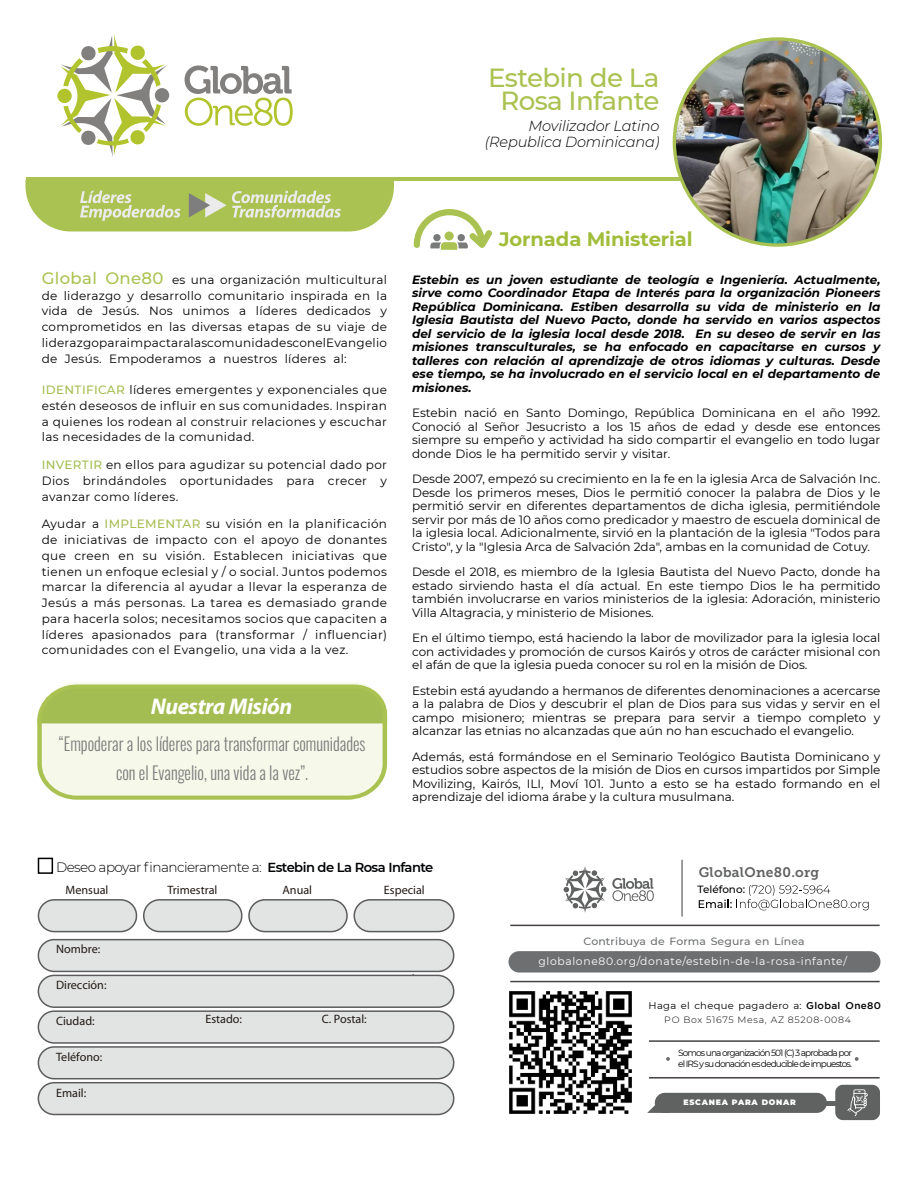
<style>
.page{position:relative;width:918px;height:1188px;background:#fff}
.page>*{position:absolute;margin:0;border:0;box-sizing:border-box;transform-origin:0 0}
.t1{font:500 26.25px/22.5px "Montserrat";letter-spacing:-.025em;color:#aac251;text-align:center}
.t2{font:italic 700 22.8px "Myriad Pro";letter-spacing:-.02em;color:#fff}
.t3{font:700 19.5px "Montserrat";letter-spacing:-.005em;color:#a1bd3a}
.t4{font:300 18px/28.5px "Oswald";color:#7c7d7c;text-align:center;scale:.91 1}
.t5{font:italic 300 14.55px/15.8px "Montserrat";letter-spacing:-.01em;color:#000;text-align:right}
.t6{font:13.8px "Museo Slab 700";letter-spacing:.02em;color:#606161}
.t7{font:300 13.65px "Montserrat";letter-spacing:-.04em;color:#000}
.t8{font:12.15px "Myriad Pro";color:#211915}
.t9{font:12px/13.5px "Montserrat";color:#000;text-align:justify}
.t10{font:italic 700 12px/13.5px "Montserrat";color:#000;text-align:justify}
.t11{font:300 12px "Montserrat";color:#000}
.t12{font:10.8px "Montserrat";letter-spacing:.06em;color:#fff}
.t13{font:500 10.5px "Montserrat";letter-spacing:.015em;color:#6d6f71}
.t14{font:500 10.5px "Montserrat";color:#000}
.t15{font:9.75px "Montserrat";letter-spacing:.03em;color:#000}
.t16{font:300 9.15px "Montserrat";letter-spacing:.075em;color:#000}
.t17{font:9px/10.5px "Montserrat";letter-spacing:-.1em;color:#000}
.t18{font:900 7.8px "Montserrat";letter-spacing:.1em;color:#fff}
.s1{font-weight:500;font-size:16.5px;color:#aac251}
.s2{font-weight:500;color:#a4bd52}
.s3{font-weight:600;font-size:13.05px;color:#010203}
.s4{font-family:"Gotham";font-weight:500}
</style>
<div class="page">
<div style="left:38px;top:858px;width:15px;height:16px;border:2px solid #000"></div>
<svg style="left:37px;top:899px;width:418px;height:217px;background:#dadcdb"></svg>
<svg style="left:57px;top:89px;width:15px;height:14px"></svg>
<div style="left:155px;top:88px;width:14px;height:14px;background:#82807e;border-radius:50%"></div>
<svg style="left:60px;top:34px;width:107px;height:123px"></svg>
<svg style="left:185px;top:65px;width:108px;height:61px"></svg>
<svg style="left:414px;top:209px;width:78px;height:41px"></svg>
<svg style="left:37px;top:683px;width:350px;height:117px;background:#d9e3b3"></svg>
<hr style="left:26px;top:177px;width:656px;height:4px;background:#aac251">
<svg style="left:25px;top:180px;width:369px;height:52px;background:#b5c96d"></svg>
<div style="left:508px;top:951px;width:372px;height:22px;background:#6d6f71;border-radius:11px"></div>
<div style="left:830px;top:1080px;width:55px;height:45px;background:#606161;border:5px solid #fff;border-radius:10px"></div>
<hr style="left:510px;top:925px;width:370px;height:1px;background:#464243">
<hr style="left:510px;top:981px;width:370px;height:1px;background:#464243">
<hr style="left:649px;top:1040px;width:231px;height:2px;background:#464243">
<hr style="left:649px;top:1077px;width:231px;height:2px;background:#464243">
<svg style="left:564px;top:866px;width:42px;height:47px"></svg>
<svg style="left:612px;top:878px;width:42px;height:23px"></svg>
<hr style="left:681px;top:860px;width:2px;height:56px;background:#606161">
<svg style="left:847px;top:1089px;width:21px;height:27px"></svg>
<div style="left:655px;top:1093px;width:172px;height:20px;background:#606161;border:1px solid #606161;border-radius:9px"></div>
<div style="left:822px;top:1101px;width:17px;height:5px;background:#606161"></div>
<svg style="left:647px;top:1101px;width:23px;height:12px"></svg>
<svg style="left:666px;top:1057px;width:4px;height:4px"></svg>
<svg style="left:855px;top:1057px;width:4px;height:4px"></svg>
<svg style="left:699px;top:885px;width:170px;height:25px"></svg>
<img style="left:674px;top:39px;width:206px;height:206px;border-radius:50%">
<img style="left:509px;top:991px;width:123px;height:123px">
<h1 class="t1" style="left:488px;top:67px;width:173px">Estebin de La<br>Rosa Infante</h1>
<p class="t5" style="left:485px;top:118px;width:176px">Movilizador Latino (Republica Dominicana)</p>
<p class="t9" style="left:42px;top:272px;width:347px;line-height:15.8px"><span class="s1">Global One80</span> es una organización multicultural de liderazgo y desarrollo comunitario inspirada en la vida de Jesús. Nos unimos a líderes dedicados y comprometidos en las diversas etapas de su viaje de liderazgoparaimpactaralascomunidadesconelEvangelio de Jesús. Empoderamos a nuestros líderes al:</p>
<p class="t9" style="left:42px;top:382px;width:347px;line-height:15.8px"><span class="s2">IDENTIFICAR</span> líderes emergentes y exponenciales que estén deseosos de influir en sus comunidades. Inspiran a quienes los rodean al construir relaciones y escuchar las necesidades de la comunidad.</p>
<p class="t9" style="left:42px;top:457px;width:347px;line-height:15.8px"><span class="s2">INVERTIR</span> en ellos para agudizar su potencial dado por Dios brindándoles oportunidades para crecer y avanzar como líderes.</p>
<p class="t9" style="left:42px;top:516px;width:347px;line-height:15.8px">Ayudar a <span class="s2">IMPLEMENTAR</span> su visión en la planificación de iniciativas de impacto con el apoyo de donantes que creen en su visión. Establecen iniciativas que tienen un enfoque eclesial y / o social. Juntos podemos marcar la diferencia al ayudar a llevar la esperanza de Jesús a más personas. La tarea es demasiado grande para hacerla solos; necesitamos socios que capaciten a líderes apasionados para (transformar / influenciar) comunidades con el Evangelio, una vida a la vez.</p>
<h2 class="t2" style="left:151px;top:697px;width:143px">Nuestra Misión</h2>
<h3 class="t4" style="left:59px;top:729px;width:338px">“Empoderar a los líderes para transformar comunidades con el Evangelio, una vida a la vez”.</h3>
<h3 class="t3" style="left:499px;top:227px;width:195px">Jornada Ministerial</h3>
<p class="t10" style="left:412px;top:273px;width:470px">Estebin es un joven estudiante de teología e Ingeniería. Actualmente, sirve como Coordinador Etapa de Interés para la organización Pioneers República Dominicana. Estiben desarrolla su vida de ministerio en la Iglesia Bautista del Nuevo Pacto, donde ha servido en varios aspectos del servicio de la iglesia local desde 2018. En su deseo de servir en las misiones transculturales, se ha enfocado en capacitarse en cursos y talleres con relación al aprendizaje de otros idiomas y culturas. Desde ese tiempo, se ha involucrado en el servicio local en el departamento de misiones.</p>
<p class="t9" style="left:412px;top:406px;width:470px">Estebin nació en Santo Domingo, República Dominicana en el año 1992.<br>Conoció al Señor Jesucristo a los 15 años de edad y desde ese entonces siempre su empeño y actividad ha sido compartir el evangelio en todo lugar donde Dios le ha permitido servir y visitar.</p>
<p class="t9" style="left:412px;top:472px;width:470px">Desde 2007, empezó su crecimiento en la fe en la iglesia Arca de Salvación Inc.<br>Desde los primeros meses, Dios le permitió conocer la palabra de Dios y le permitió servir en diferentes departamentos de dicha iglesia, permitiéndole servir por más de 10 años como predicador y maestro de escuela dominical de la iglesia local. Adicionalmente, sirvió en la plantación de la iglesia "Todos para Cristo", y la "Iglesia Arca de Salvación 2da", ambas en la comunidad de Cotuy.</p>
<p class="t9" style="left:412px;top:565px;width:470px">Desde el 2018, es miembro de la Iglesia Bautista del Nuevo Pacto, donde ha estado sirviendo hasta el día actual. En este tiempo Dios le ha permitido también involucrarse en varios ministerios de la iglesia: Adoración, ministerio Villa Altagracia, y ministerio de Misiones.</p>
<p class="t9" style="left:412px;top:631px;width:470px">En el último tiempo, está haciendo la labor de movilizador para la iglesia local con actividades y promoción de cursos Kairós y otros de carácter misional con el afán de que la iglesia pueda conocer su rol en la misión de Dios.</p>
<p class="t9" style="left:412px;top:684px;width:470px">Estebin está ayudando a hermanos de diferentes denominaciones a acercarse a la palabra de Dios y descubrir el plan de Dios para sus vidas y servir en el campo misionero; mientras se prepara para servir a tiempo completo y alcanzar las etnias no alcanzadas que aún no han escuchado el evangelio.</p>
<p class="t9" style="left:412px;top:750px;width:470px">Además, está formándose en el Seminario Teológico Bautista Dominicano y estudios sobre aspectos de la misión de Dios en cursos impartidos por Simple Movilizing, Kairós, ILI, Moví 101. Junto a esto se ha estado formando en el aprendizaje del idioma árabe y la cultura musulmana.</p>
<p class="t7" style="left:56px;top:859px;width:379px">Deseo apoyar financieramente a: <span class="s3">Estebin de La Rosa Infante</span></p>
<p class="t6" style="left:699px;top:867px;width:122px">GlobalOne80.org</p>
<p class="t8" style="left:66px;top:885px;width:44px">Mensual</p>
<p class="t8" style="left:167px;top:885px;width:52px">Trimestral</p>
<p class="t8" style="left:283px;top:885px;width:31px">Anual</p>
<p class="t8" style="left:384px;top:885px;width:42px">Especial</p>
<p class="t8" style="left:56px;top:944px;width:46px">Nombre:</p>
<p class="t8" style="left:56px;top:980px;width:52px">Dirección:</p>
<p class="t8" style="left:56px;top:1016px;width:40px">Ciudad:</p>
<p class="t8" style="left:205px;top:1014px;width:38px">Estado:</p>
<p class="t8" style="left:322px;top:1014px;width:47px">C. Postal:</p>
<p class="t8" style="left:56px;top:1052px;width:48px">Teléfono:</p>
<p class="t8" style="left:56px;top:1087px;width:32px">Email:</p>
<p class="t11" style="left:412px;top:964px;width:4px">.</p>
<p class="t14" style="left:697px;top:883px;width:49px">Teléfono:</p>
<p class="t13" style="left:584px;top:935px;width:223px">Contribuya de Forma Segura en Línea</p>
<p class="t12" style="left:538px;top:955px;width:310px">globalone80.org/donate/estebin-de-la-rosa-infante/</p>
<p class="t15" style="left:649px;top:999px;width:234px">Haga el cheque pagadero a: <span class="s4">Global One80</span></p>
<p class="t16" style="left:664px;top:1014px;width:188px">PO Box 51675 Mesa, AZ 85208-0084</p>
<p class="t17" style="left:678px;top:1048px;width:175px">Somos una organización 501 (C) 3 aprobada por el IRS y su donación es deducible de impuestos.</p>
<p class="t18" style="left:683px;top:1097px;width:114px">ESCANEA PARA DONAR</p>
</div>
